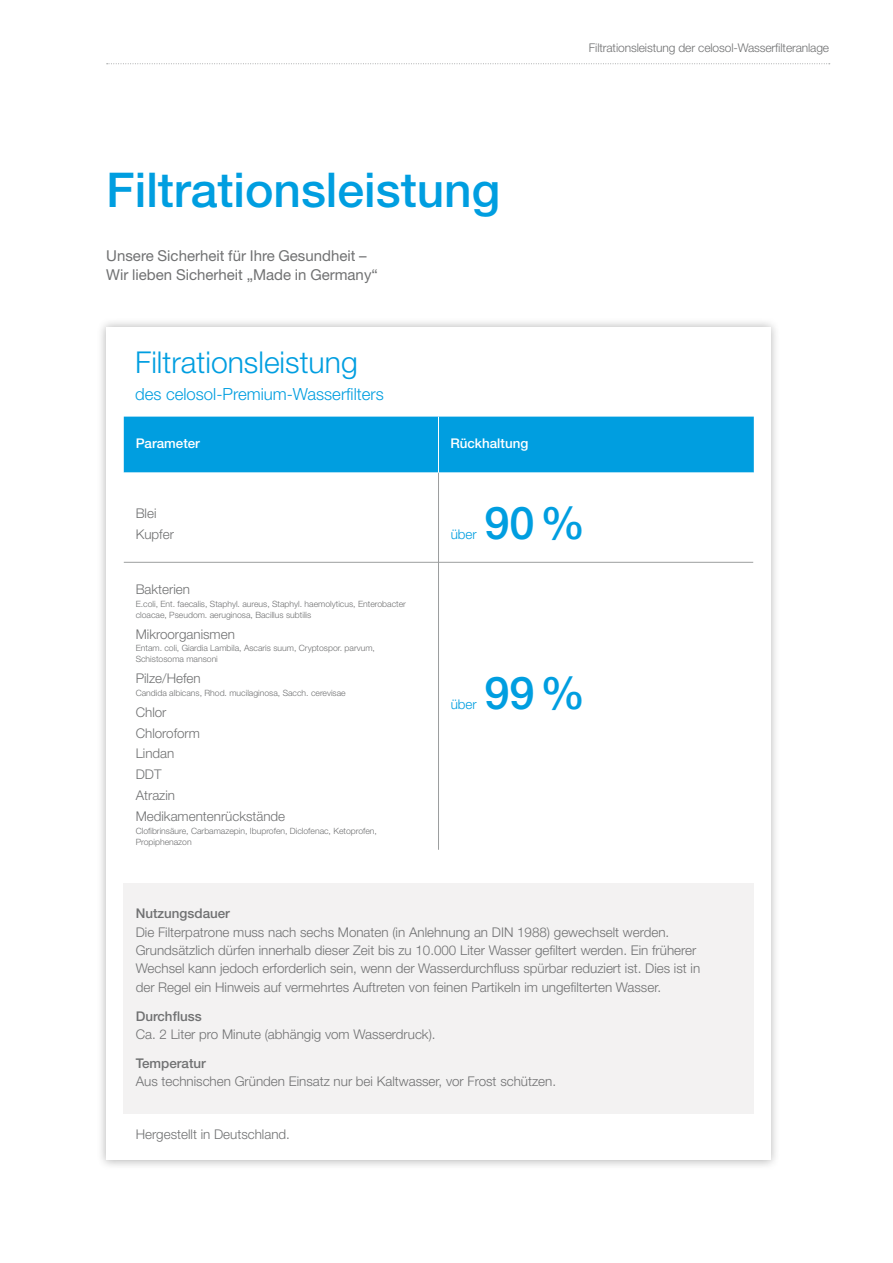
<style>
.page{position:relative;width:893px;height:1263px;background:#fff}
.page>*{position:absolute;margin:0;border:0;box-sizing:border-box;transform-origin:0 0}
.t1{font:500 48px "Helvetica Neue LT";color:#009ee0}
.t2{font:500 45.15px "Helvetica Neue LT";color:#009ee0}
.t3{font:300 30.15px "Helvetica Neue LT";color:#009ee0}
.t4{font:300 16.8px "Helvetica Neue LT";color:#009ee0}
.t5{font:15px/19.5px "Helvetica Neue LT";color:#707172}
.t6{font:300 13.35px/21px "Helvetica Neue LT";color:#707172}
.t7{font:500 13.35px "Helvetica Neue LT";color:#707172}
.t8{font:500 13.35px "Helvetica Neue LT";color:#fff}
.t9{font:300 13.35px "Helvetica Neue LT";color:#009ee0}
.t10{font:300 12px "Helvetica Neue LT";letter-spacing:-.01em;color:#707172}
.t11{font:300 8.7px/11.1px "Helvetica Neue LT";color:#707172}
</style>
<div class="page">
<svg style="left:107px;top:63px;width:723px;height:1px"></svg>
<div style="left:97px;top:318px;width:683px;height:852px;background:#000;opacity:.3"></div>
<div style="left:106px;top:327px;width:665px;height:833px;background:#fff"></div>
<div style="left:124px;top:417px;width:630px;height:56px;background:#009ee0"></div>
<div style="left:124px;top:884px;width:630px;height:230px;background:#f3f2f2"></div>
<hr style="left:438px;top:473px;width:1px;height:377px;background:#9c9e9f">
<hr style="left:438px;top:417px;width:1px;height:56px;background:#fff">
<hr style="left:124px;top:562px;width:629px;height:1px;background:#9c9e9f">
<p class="t10" style="left:589px;top:40px;width:242px">Filtrationsleistung der celosol-Wasserfilteranlage</p>
<h1 class="t1" style="left:106px;top:162px;width:395px">Filtrationsleistung</h1>
<p class="t5" style="left:106px;top:245px;width:273px">Unsere Sicherheit für Ihre Gesundheit –<br>Wir lieben Sicherheit „Made in Germany“</p>
<h3 class="t3" style="left:135px;top:344px;width:224px">Filtrationsleistung</h3>
<p class="t4" style="left:135px;top:384px;width:250px">des celosol-Premium-Wasserfilters</p>
<p class="t8" style="left:136px;top:435px;width:66px">Parameter</p>
<p class="t8" style="left:450px;top:435px;width:79px">Rückhaltung</p>
<p class="t6" style="left:136px;top:502px;width:40px">Blei<br>Kupfer</p>
<p class="t6" style="left:136px;top:579px;width:56px">Bakterien</p>
<p class="t11" style="left:136px;top:598px;width:272px">E.coli, Ent. faecalis, Staphyl. aureus, Staphyl. haemolyticus, Enterobacter cloacae, Pseudom. aeruginosa, Bacillus subtilis</p>
<p class="t6" style="left:136px;top:623px;width:101px">Mikroorganismen</p>
<p class="t11" style="left:136px;top:642px;width:241px">Entam. coli, Giardia Lambila, Ascaris suum, Cryptospor. parvum,<br>Schistosoma mansoni</p>
<p class="t6" style="left:136px;top:668px;width:66px">Pilze/Hefen</p>
<p class="t11" style="left:136px;top:687px;width:212px">Candida albicans, Rhod. mucilaginosa, Sacch. cerevisae</p>
<p class="t6" style="left:136px;top:701px;width:151px">Chlor<br>Chloroform<br>Lindan<br>DDT<br>Atrazin<br>Medikamentenrückstände</p>
<p class="t11" style="left:136px;top:825px;width:243px">Clofibrinsäure, Carbamazepin, Ibuprofen, Diclofenac, Ketoprofen,<br>Propiphenazon</p>
<p class="t9" style="left:451px;top:526px;width:28px">über</p>
<h2 class="t2" style="left:484px;top:496px;width:103px">90%</h2>
<p class="t9" style="left:451px;top:696px;width:28px">über</p>
<h2 class="t2" style="left:484px;top:666px;width:103px">99%</h2>
<p class="t7" style="left:136px;top:905px;width:96px">Nutzungsdauer</p>
<p class="t6" style="left:136px;top:922px;width:566px;line-height:18.5px">Die Filterpatrone muss nach sechs Monaten (in Anlehnung an DIN 1988) gewechselt werden.<br>Grundsätzlich dürfen innerhalb dieser Zeit bis zu 10.000 Liter Wasser gefiltert werden. Ein früherer Wechsel kann jedoch erforderlich sein, wenn der Wasserdurchfluss spürbar reduziert ist. Dies ist in der Regel ein Hinweis auf vermehrtes Auftreten von feinen Partikeln im ungefilterten Wasser.</p>
<p class="t7" style="left:136px;top:1008px;width:67px">Durchfluss</p>
<p class="t6" style="left:136px;top:1023px;width:301px">Ca. 2 Liter pro Minute (abhängig vom Wasserdruck).</p>
<p class="t7" style="left:136px;top:1055px;width:72px">Temperatur</p>
<p class="t6" style="left:136px;top:1071px;width:422px">Aus technischen Gründen Einsatz nur bei Kaltwasser, vor Frost schützen.</p>
<p class="t6" style="left:136px;top:1124px;width:156px">Hergestellt in Deutschland.</p>
</div>
